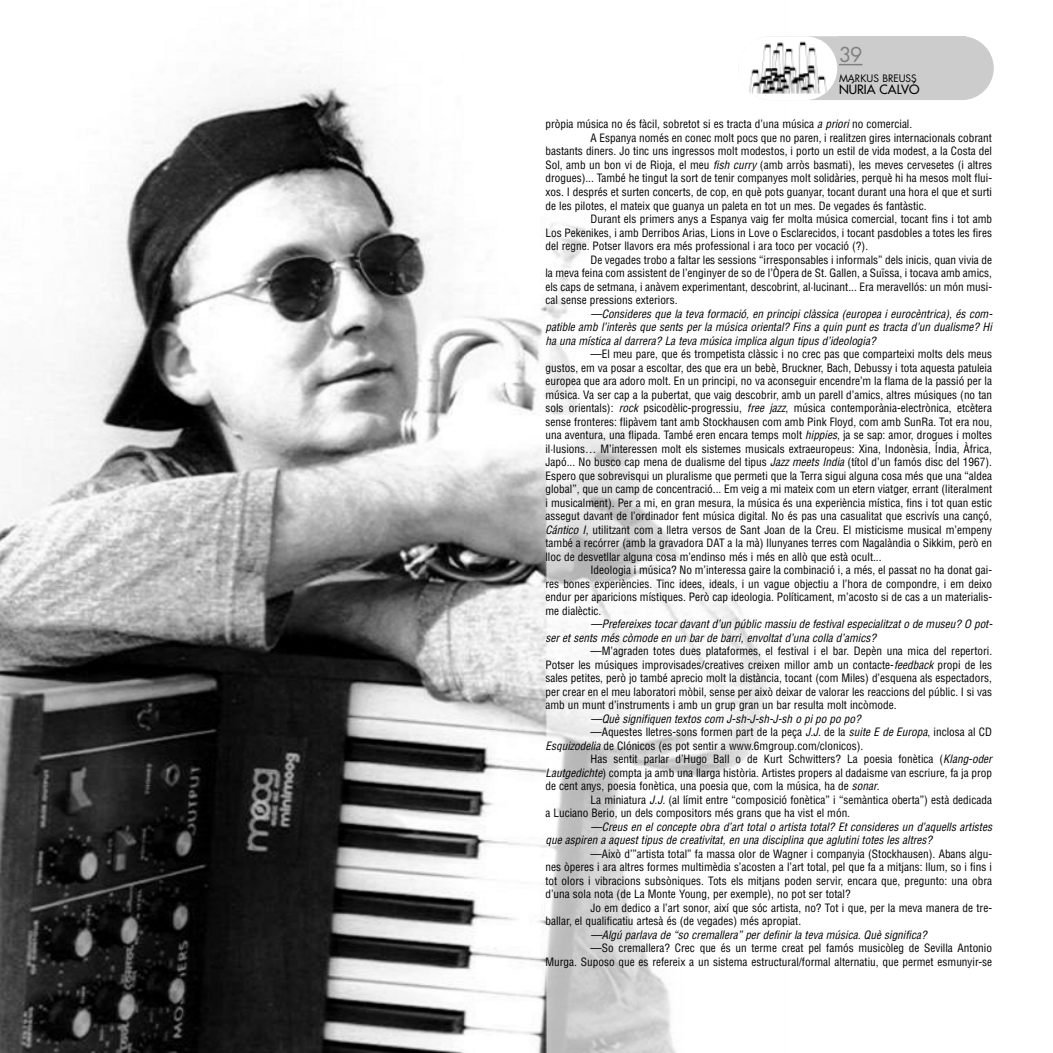
<style>
.page{position:relative;width:1053px;height:1053px;background:#fff}
.page>*{position:absolute;margin:0;border:0;box-sizing:border-box;transform-origin:0 0}
.t1{font:20px "Futura";color:#808080}
.t2{font:12.5px "Futura";color:#000}
.t3{font:condensed 11.25px/13.5px "Helvetica";color:#000;text-align:justify}
.t4{font:italic condensed 11.25px/13.5px "Helvetica";color:#000}
.t5{font:10px "Futura";color:#000}
.s1{font-style:italic}
</style>
<div class="page">
<img style="left:0;top:37px;width:994px;height:1015px">
<div style="left:738px;top:36px;width:255px;height:64px;background:#ccc;border-radius:32px"></div>
<svg style="left:839px;top:64px;width:23px;height:1px"></svg>
<div style="left:738px;top:36px;width:99px;height:64px;background:#fff;border-radius:32px"></div>
<img style="left:748px;top:40px;width:79px;height:54px">
<h1 class="t1" style="left:839px;top:45px;width:25px">39</h1>
<p class="t5" style="left:839px;top:73px;width:79px">MARKUS BREUSS</p>
<p class="t2" style="left:839px;top:83px;width:82px">NÚRIA CALVÓ</p>
<p class="t3" style="left:545px;top:118px;width:368px">pròpia música no és fàcil, sobretot si es tracta d’una música <span class="s1">a priori</span> no comercial.</p>
<p class="t3" style="left:590px;top:131px;width:403px">A Espanya només en conec molt pocs que no paren, i realitzen gires internacionals cobrant</p>
<p class="t3" style="left:545px;top:145px;width:448px">bastants diners. Jo tinc uns ingressos molt modestos, i porto un estil de vida modest, a la Costa del</p>
<p class="t3" style="left:545px;top:158px;width:448px">Sol, amb un bon vi de Rioja, el meu <span class="s1">fish curry</span> (amb arròs basmati), les meves cervesetes (i altres</p>
<p class="t3" style="left:545px;top:172px;width:448px">drogues)... També he tingut la sort de tenir companyes molt solidàries, perquè hi ha mesos molt flui-</p>
<p class="t3" style="left:545px;top:185px;width:448px">xos. I després et surten concerts, de cop, en què pots guanyar, tocant durant una hora el que et surti</p>
<p class="t3" style="left:545px;top:199px;width:382px">de les pilotes, el mateix que guanya un paleta en tot un mes. De vegades és fantàstic.</p>
<p class="t3" style="left:590px;top:212px;width:403px">Durant els primers anys a Espanya vaig fer molta música comercial, tocant fins i tot amb</p>
<p class="t3" style="left:545px;top:226px;width:448px">Los Pekenikes, i amb Derribos Arias, Lions in Love o Esclarecidos, i tocant pasdobles a totes les fires</p>
<p class="t3" style="left:545px;top:239px;width:324px">del regne. Potser llavors era més professional i ara toco per vocació (?).</p>
<p class="t3" style="left:590px;top:253px;width:403px">De vegades trobo a faltar les sessions “irresponsables i informals” dels inicis, quan vivia de</p>
<p class="t3" style="left:545px;top:266px;width:448px">la meva feina com assistent de l’enginyer de so de l’Òpera de St. Gallen, a Suïssa, i tocava amb amics,</p>
<p class="t3" style="left:545px;top:280px;width:448px">els caps de setmana, i anàvem experimentant, descobrint, al·lucinant... Era meravellós: un món musi-</p>
<p class="t3" style="left:545px;top:293px;width:133px">cal sense pressions exteriors.</p>
<p class="t4" style="left:545px;top:307px;width:448px;text-align:justify;text-indent:45px">—Consideres que la teva formació, en principi clàssica (europea i eurocèntrica), és com&shy;patible amb l’interès que sents per la música oriental? Fins a quin punt es tracta d’un dualisme? Hi ha una mística al darrera? La teva música implica algun tipus d’ideologia?</p>
<p class="t3" style="left:590px;top:347px;width:403px">—El meu pare, que és trompetista clàssic i no crec pas que comparteixi molts dels meus</p>
<p class="t3" style="left:545px;top:361px;width:448px">gustos, em va posar a escoltar, des que era un bebè, Bruckner, Bach, Debussy i tota aquesta patuleia</p>
<p class="t3" style="left:545px;top:374px;width:448px">europea que ara adoro molt. En un principi, no va aconseguir encendre’m la flama de la passió per la</p>
<p class="t3" style="left:545px;top:388px;width:448px">música. Va ser cap a la pubertat, que vaig descobrir, amb un parell d’amics, altres músiques (no tan</p>
<p class="t3" style="left:545px;top:401px;width:448px">sols orientals): <span class="s1">rock</span> psicodèlic-progressiu, <span class="s1">free jazz</span>, música contemporània-electrònica, etcètera</p>
<p class="t3" style="left:545px;top:415px;width:448px">sense fronteres: flipàvem tant amb Stockhausen com amb Pink Floyd, com amb SunRa. Tot era nou,</p>
<p class="t3" style="left:545px;top:428px;width:448px">una aventura, una flipada. També eren encara temps molt <span class="s1">hippies</span>, ja se sap: amor, drogues i moltes</p>
<p class="t3" style="left:545px;top:442px;width:448px">il·lusions… M’interessen molt els sistemes musicals extraeuropeus: Xina, Indonèsia, Índia, Àfrica,</p>
<p class="t3" style="left:545px;top:455px;width:448px">Japó... No busco cap mena de dualisme del tipus <span class="s1">Jazz meets India</span> (títol d’un famós disc del 1967).</p>
<p class="t3" style="left:545px;top:469px;width:448px">Espero que sobrevisqui un pluralisme que permeti que la Terra sigui alguna cosa més que una “aldea</p>
<p class="t3" style="left:545px;top:482px;width:448px">global”, que un camp de concentració... Em veig a mi mateix com un etern viatger, errant (literalment</p>
<p class="t3" style="left:545px;top:496px;width:448px">i musicalment). Per a mi, en gran mesura, la música és una experiència mística, fins i tot quan estic</p>
<p class="t3" style="left:545px;top:509px;width:448px">assegut davant de l’ordinador fent música digital. No és pas una casualitat que escrivís una cançó,</p>
<p class="t3" style="left:545px;top:523px;width:448px"><span class="s1">Cántico I</span>, utilitzant com a lletra versos de Sant Joan de la Creu. El misticisme musical m’empeny</p>
<p class="t3" style="left:545px;top:536px;width:448px">també a recórrer (amb la gravadora DAT a la mà) llunyanes terres com Nagalàndia o Sikkim, però en</p>
<p class="t3" style="left:545px;top:550px;width:337px">lloc de desvetllar alguna cosa m’endinso més i més en allò que està ocult...</p>
<p class="t3" style="left:590px;top:563px;width:403px">Ideologia i música? No m’interessa gaire la combinació i, a més, el passat no ha donat gai-</p>
<p class="t3" style="left:545px;top:577px;width:448px">res bones experiències. Tinc idees, ideals, i un vague objectiu a l’hora de compondre, i em deixo</p>
<p class="t3" style="left:545px;top:590px;width:448px">endur per aparicions místiques. Però cap ideologia. Políticament, m’acosto si de cas a un materialis-</p>
<p class="t3" style="left:545px;top:604px;width:57px">me dialèctic.</p>
<p class="t4" style="left:545px;top:617px;width:448px;text-indent:45px">—Prefereixes tocar davant d’un públic massiu de festival especialitzat o de museu? O pot&shy;ser et sents més còmode en un bar de barri, envoltat d’una colla d’amics?</p>
<p class="t3" style="left:545px;top:644px;width:448px;text-indent:45px">—M’agraden totes dues plataformes, el festival i el bar. Depèn una mica del repertori.<br>Potser les músiques improvisades/creatives creixen millor amb un contacte-<span class="s1">feedback</span> propi de les sales petites, però jo també aprecio molt la distància, tocant (com Miles) d’esquena als espectadors, per crear en el meu laboratori mòbil, sense per això deixar de valorar les reaccions del públic. I si vas amb un munt d’instruments i amb un grup gran un bar resulta molt incòmode.</p>
<p class="t4" style="left:590px;top:712px;width:272px">—Què signifiquen textos com J-sh-J-sh-J-sh o pi po po po?</p>
<p class="t3" style="left:590px;top:725px;width:403px">—Aquestes lletres-sons formen part de la peça <span class="s1">J.J.</span> de la <span class="s1">suite E de Europa</span>, inclosa al CD</p>
<p class="t3" style="left:545px;top:739px;width:319px"><span class="s1">Esquizodelia</span> de Clónicos (es pot sentir a www.6mgroup.com/clonicos).</p>
<p class="t3" style="left:590px;top:752px;width:403px">Has sentit parlar d’Hugo Ball o de Kurt Schwitters? La poesia fonètica (<span class="s1">Klang-oder</span></p>
<p class="t3" style="left:545px;top:766px;width:448px"><span class="s1">Lautgedichte</span>) compta ja amb una llarga història. Artistes propers al dadaisme van escriure, fa ja prop</p>
<p class="t3" style="left:545px;top:779px;width:336px">de cent anys, poesia fonètica, una poesia que, com la música, ha de <span class="s1">sonar</span>.</p>
<p class="t3" style="left:590px;top:793px;width:403px">La miniatura <span class="s1">J.J.</span> (al límit entre “composició fonètica” i “semàntica oberta”) està dedicada</p>
<p class="t3" style="left:545px;top:806px;width:306px">a Luciano Berio, un dels compositors més grans que ha vist el món.</p>
<p class="t4" style="left:545px;top:820px;width:448px;text-indent:45px">—Creus en el concepte obra d’art total o artista total? Et consideres un d’aquells artistes que aspiren a aquest tipus de creativitat, en una disciplina que aglutini totes les altres?</p>
<p class="t3" style="left:590px;top:847px;width:403px">—Això d’”artista total” fa massa olor de Wagner i companyia (Stockhausen). Abans algu-</p>
<p class="t3" style="left:545px;top:860px;width:448px">nes òperes i ara altres formes multimèdia s’acosten a l’art total, pel que fa a mitjans: llum, so i fins i</p>
<p class="t3" style="left:545px;top:874px;width:448px">tot olors i vibracions subsòniques. Tots els mitjans poden servir, encara que, pregunto: una obra</p>
<p class="t3" style="left:545px;top:887px;width:307px">d’una sola nota (de La Monte Young, per exemple), no pot ser total?</p>
<p class="t3" style="left:590px;top:901px;width:403px">Jo em dedico a l’art sonor, així que sóc artista, no? Tot i que, per la meva manera de tre-</p>
<p class="t3" style="left:545px;top:914px;width:257px">ballar, el qualificatiu artesà és (de vegades) més apropiat.</p>
<p class="t4" style="left:590px;top:928px;width:337px">—Algú parlava de “so cremallera” per definir la teva música. Què significa?</p>
<p class="t3" style="left:545px;top:941px;width:448px;text-align:right">—So cremallera? Crec que és un terme creat pel famós musicòleg de Sevilla Antonio<br>Murga. Suposo que es refereix a un sistema estructural/formal alternatiu, que permet esmunyir-se</p>
</div>
